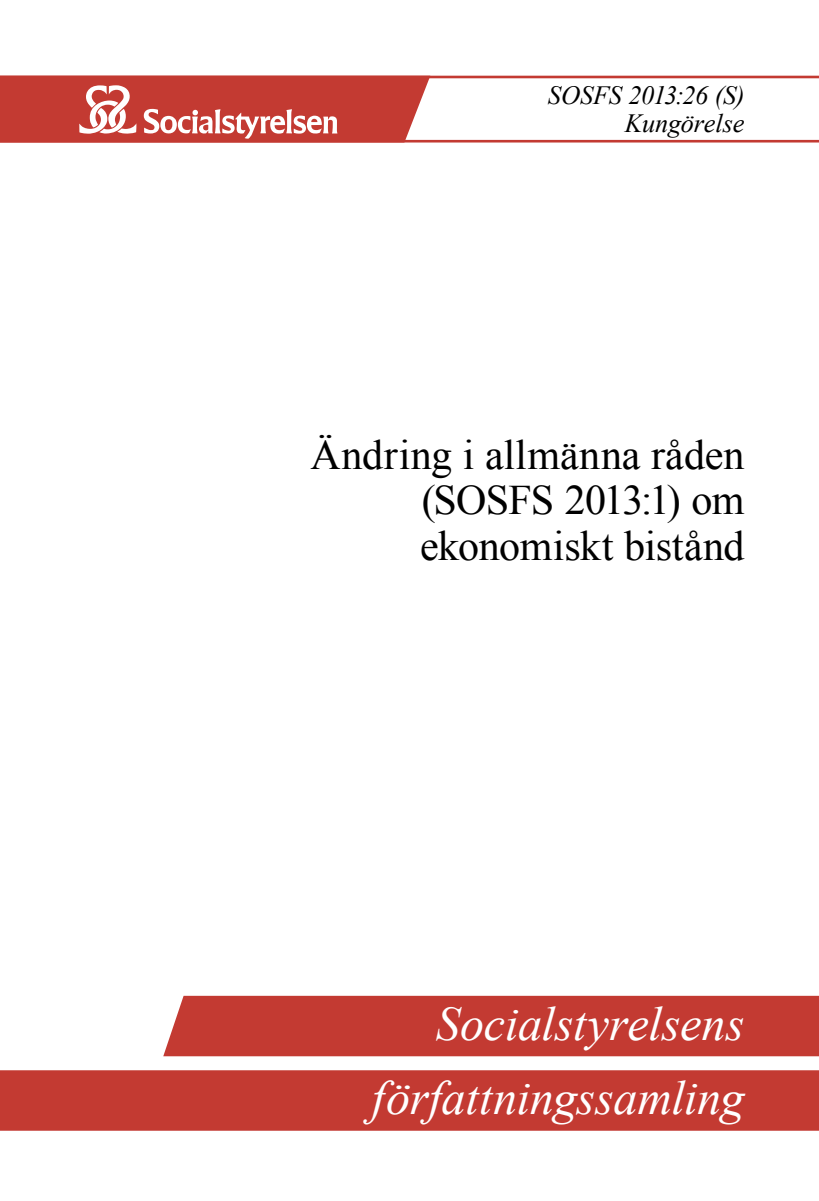
<style>
.page{position:relative;width:819px;height:1201px;background:#fff}
.page>*{position:absolute;margin:0;border:0;box-sizing:border-box;transform-origin:0 0}
.t1{font:italic 48.12px "Times New Roman";letter-spacing:-.005em;color:#fff}
.t2{font:42px/45.5px "Times New Roman";letter-spacing:-.01em;color:#000;text-align:justify}
.t3{font:italic 26.25px/28px "Times New Roman";letter-spacing:-.01em;color:#000;text-align:right}
</style>
<div class="page">
<hr style="left:0;top:76px;width:819px;height:2px;background:#c33a32">
<hr style="left:0;top:140px;width:819px;height:2px;background:#c33a32">
<div style="left:163px;top:995px;width:656px;height:62px;background:#c33a32"></div>
<div style="left:0;top:1070px;width:819px;height:60px;background:#c33a32"></div>
<svg style="left:0;top:75px;width:432px;height:68px"></svg>
<p class="t3" style="left:547px;top:81px;width:198px">SOSFS 2013:26 (S)<br>Kungörelse</p>
<p class="t2" style="left:420px;top:431px;width:326px;text-indent:-110px">Ändring i allmänna råden (SOSFS 2013:1) om ekonomiskt bistånd</p>
<p class="t1" style="left:436px;top:990px;width:310px">Socialstyrelsens</p>
<p class="t1" style="left:372px;top:1065px;width:374px">författningssamling</p>
</div>
